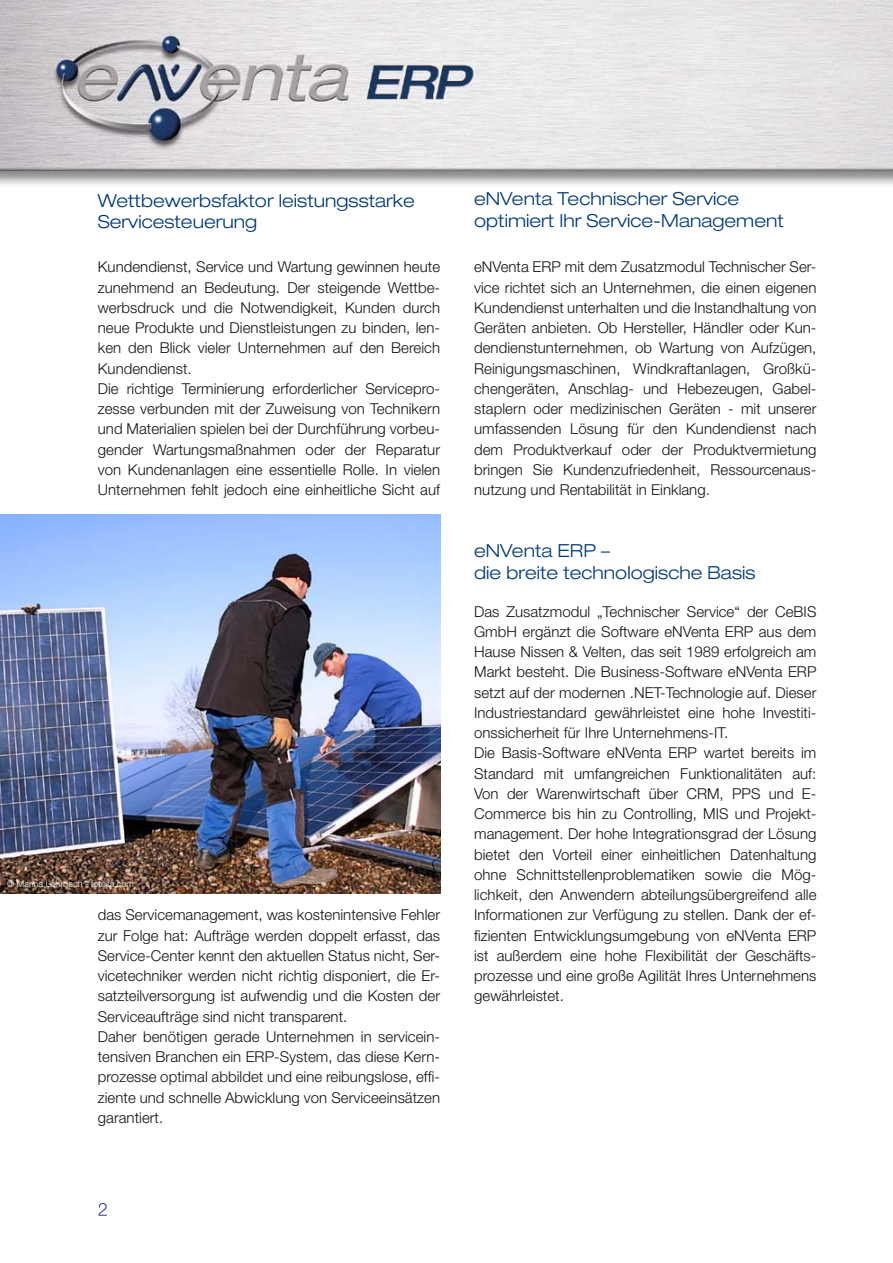
<style>
.page{position:relative;width:893px;height:1263px;background:#fff}
.page>*{position:absolute;margin:0;border:0;box-sizing:border-box;transform-origin:0 0}
.Überschrift{font:300 expanded 18px/21.6px "Helvetica Neue";letter-spacing:.005em;color:#003978}
.Fließtext{font:300 15px/20.2px "Helvetica Neue";letter-spacing:.005em;color:#111212;text-align:justify}
.Fließtext-2{font:300 9px "Helvetica Neue";letter-spacing:.005em;color:#fff}
</style>
<div class="page">
<div style="left:0;top:0;width:893px;height:188px;background:#111212;opacity:.5"></div>
<img style="left:0;top:0;width:893px;height:171px">
<svg style="left:98px;top:1203px;width:9px;height:13px"></svg>
<img style="left:0;top:514px;width:440px;height:379px">
<p class="Überschrift" style="left:98px;top:189px;width:319px">Wettbewerbsfaktor leistungsstarke<br>Servicesteuerung</p>
<p class="Fließtext" style="left:98px;top:257px;width:344px">Kundendienst, Service und Wartung gewinnen heute zunehmend an Bedeutung. Der steigende Wettbe&shy;werbsdruck und die Notwendigkeit, Kunden durch neue Produkte und Dienstleistungen zu binden, len&shy;ken den Blick vieler Unternehmen auf den Bereich Kundendienst.</p>
<p class="Fließtext" style="left:98px;top:378px;width:344px">Die richtige Terminierung erforderlicher Servicepro&shy;zesse verbunden mit der Zuweisung von Technikern und Materialien spielen bei der Durchführung vorbeu&shy;gender Wartungsmaßnahmen oder der Reparatur von Kundenanlagen eine essentielle Rolle. In vielen Unternehmen fehlt jedoch eine einheitliche Sicht auf</p>
<p class="Fließtext-2" style="left:7px;top:878px;width:129px">© Marina Lohrbach - fotolia.com</p>
<p class="Fließtext" style="left:98px;top:905px;width:344px">das Servicemanagement, was kostenintensive Fehler zur Folge hat: Aufträge werden doppelt erfasst, das Service-Center kennt den aktuellen Status nicht, Ser&shy;vicetechniker werden nicht richtig disponiert, die Er&shy;satzteilversorgung ist aufwendig und die Kosten der Serviceaufträge sind nicht transparent.</p>
<p class="Fließtext" style="left:98px;top:1026px;width:344px">Daher benötigen gerade Unternehmen in servicein&shy;tensiven Branchen ein ERP-System, das diese Kern&shy;prozesse optimal abbildet und eine reibungslose, effi&shy;ziente und schnelle Abwicklung von Serviceeinsätzen garantiert.</p>
<p class="Überschrift" style="left:474px;top:188px;width:267px">eNVenta Technischer Service</p>
<p class="Überschrift" style="left:474px;top:210px;width:311px">optimiert Ihr Service-Management</p>
<p class="Fließtext" style="left:474px;top:257px;width:344px">eNVenta ERP mit dem Zusatzmodul Technischer Ser&shy;vice richtet sich an Unternehmen, die einen eigenen Kundendienst unterhalten und die Instandhaltung von Geräten anbieten. Ob Hersteller, Händler oder Kun&shy;dendienstunternehmen, ob Wartung von Aufzügen, Reinigungsmaschinen, Windkraftanlagen, Großkü&shy;chengeräten, Anschlag- und Hebezeugen, Gabel&shy;staplern oder medizinischen Geräten - mit unserer umfassenden Lösung für den Kundendienst nach dem Produktverkauf oder der Produktvermietung bringen Sie Kundenzufriedenheit, Ressourcenaus&shy;nutzung und Rentabilität in Einklang.</p>
<p class="Überschrift" style="left:474px;top:540px;width:137px">eNVenta ERP –</p>
<p class="Überschrift" style="left:474px;top:561px;width:283px">die breite technologische Basis</p>
<p class="Fließtext" style="left:474px;top:601px;width:344px">Das Zusatzmodul „Technischer Service“ der CeBIS GmbH ergänzt die Software eNVenta ERP aus dem Hause Nissen &amp; Velten, das seit 1989 erfolgreich am Markt besteht. Die Business-Software eNVenta ERP setzt auf der modernen .NET-Technologie auf. Dieser Industriestandard gewährleistet eine hohe Investiti&shy;onssicherheit für Ihre Unternehmens-IT.</p>
<p class="Fließtext" style="left:474px;top:743px;width:344px">Die Basis-Software eNVenta ERP wartet bereits im Standard mit umfangreichen Funktionalitäten auf:<br>Von der Warenwirtschaft über CRM, PPS und E-Commerce bis hin zu Controlling, MIS und Projekt&shy;management. Der hohe Integrationsgrad der Lösung bietet den Vorteil einer einheitlichen Datenhaltung ohne Schnittstellenproblematiken sowie die Mög&shy;lichkeit, den Anwendern abteilungsübergreifend alle Informationen zur Verfügung zu stellen. Dank der ef&shy;fizienten Entwicklungsumgebung von eNVenta ERP ist außerdem eine hohe Flexibilität der Geschäfts&shy;prozesse und eine große Agilität Ihres Unternehmens gewährleistet.</p>
</div>
